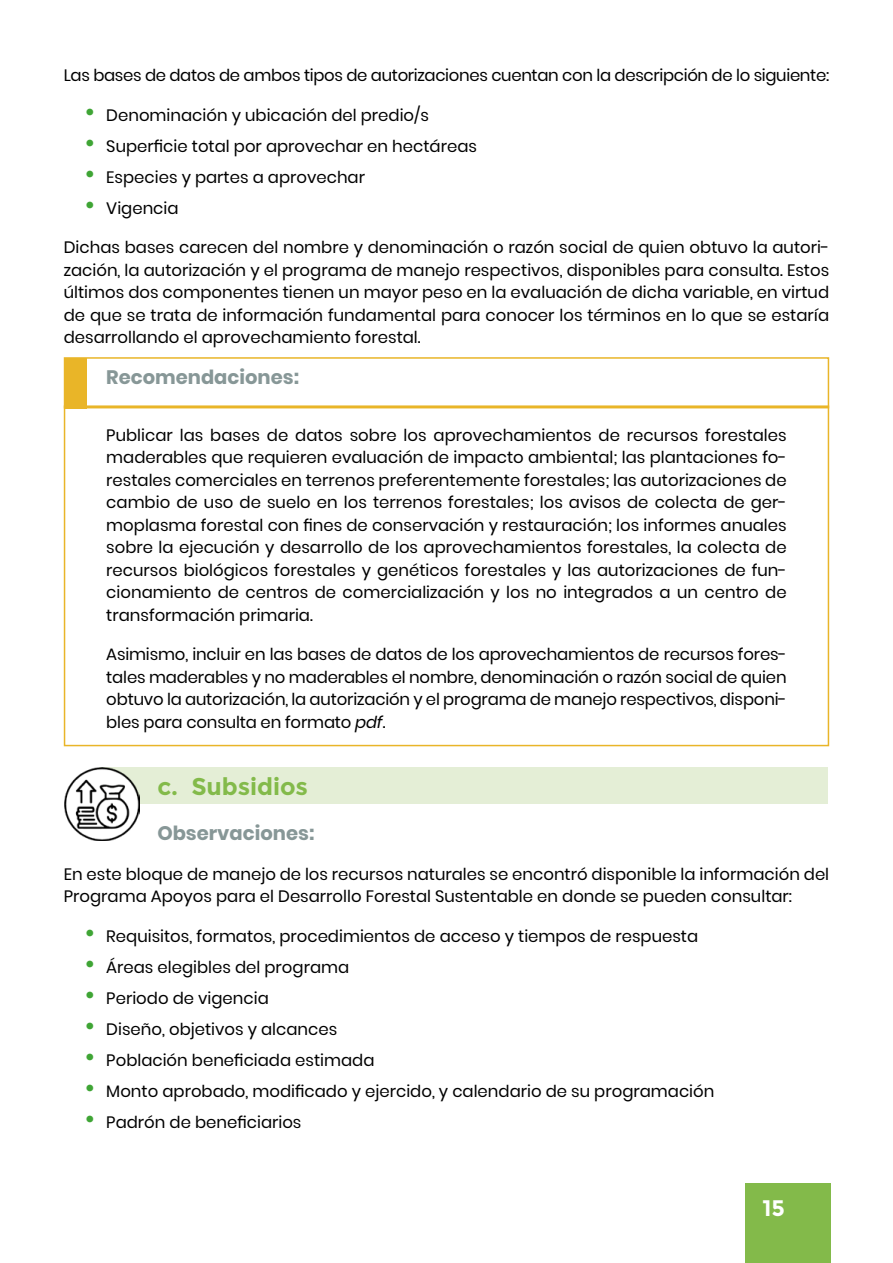
<style>
.page{position:relative;width:893px;height:1263px;background:#fff}
.page>*{position:absolute;margin:0;border:0;box-sizing:border-box;transform-origin:0 0}
.t1{font:700 24px "Montserrat";color:#83ba4a}
.t2{font:700 22.5px "Montserrat";color:#fff}
.t3{font:700 19.5px "Poppins";color:#879797}
.t4{font:16.5px/22.5px "Poppins";color:#000;text-align:justify}
.t5{font:16.5px "Poppins";letter-spacing:-.02em;color:#000}
.s1{font-size:27px;color:#3fa535}
.s2{font-style:italic}
</style>
<div class="page">
<div style="left:745px;top:1184px;width:85px;height:79px;background:#83ba4a"></div>
<div style="left:100px;top:767px;width:728px;height:37px;background:#e4eed6"></div>
<hr style="left:64px;top:405px;width:765px;height:3px;background:#e9b528">
<div style="left:64px;top:357px;width:765px;height:389px;border:2px solid #e9b528"></div>
<div style="left:65px;top:358px;width:22px;height:50px;background:#e9b528"></div>
<img style="left:64px;top:767px;width:76px;height:73px">
<p class="t5" style="left:64px;top:66px;width:767px">Las bases de datos de ambos tipos de autorizaciones cuentan con la descripción de lo siguiente:</p>
<p class="t4" style="left:85px;top:104px;width:345px"><span class="s1">•</span> Denominación y ubicación del predio/s</p>
<p class="t4" style="left:85px;top:135px;width:393px"><span class="s1">•</span> Superficie total por aprovechar en hectáreas</p>
<p class="t4" style="left:85px;top:166px;width:282px"><span class="s1">•</span> Especies y partes a aprovechar</p>
<p class="t4" style="left:85px;top:197px;width:95px"><span class="s1">•</span> Vigencia</p>
<p class="t4" style="left:64px;top:236px;width:767px">Dichas bases carecen del nombre y denominación o razón social de quien obtuvo la autori&shy;zación, la autorización y el programa de manejo respectivos, disponibles para consulta. Estos últimos dos componentes tienen un mayor peso en la evaluación de dicha variable, en virtud de que se trata de información fundamental para conocer los términos en lo que se estaría desarrollando el aprovechamiento forestal.</p>
<p class="t3" style="left:106px;top:366px;width:194px">Recomendaciones:</p>
<p class="t4" style="left:106px;top:424px;width:682px">Publicar las bases de datos sobre los aprovechamientos de recursos forestales maderables que requieren evaluación de impacto ambiental; las plantaciones fo&shy;restales comerciales en terrenos preferentemente forestales; las autorizaciones de cambio de uso de suelo en los terrenos forestales; los avisos de colecta de ger&shy;moplasma forestal con fines de conservación y restauración; los informes anuales sobre la ejecución y desarrollo de los aprovechamientos forestales, la colecta de recursos biológicos forestales y genéticos forestales y las autorizaciones de fun&shy;cionamiento de centros de comercialización y los no integrados a un centro de transformación primaria.</p>
<p class="t4" style="left:106px;top:643px;width:682px">Asimismo, incluir en las bases de datos de los aprovechamientos de recursos fores&shy;tales maderables y no maderables el nombre, denominación o razón social de quien obtuvo la autorización, la autorización y el programa de manejo respectivos, disponi&shy;bles para consulta en formato <span class="s2">pdf</span>.</p>
<h1 class="t1" style="left:157px;top:772px;width:152px">c. Subsidios</h1>
<p class="t3" style="left:157px;top:822px;width:159px">Observaciones:</p>
<p class="t4" style="left:64px;top:863px;width:767px">En este bloque de manejo de los recursos naturales se encontró disponible la información del<br>Programa Apoyos para el Desarrollo Forestal Sustentable en donde se pueden consultar:</p>
<p class="t4" style="left:85px;top:925px;width:615px"><span class="s1">•</span> Requisitos, formatos, procedimientos de acceso y tiempos de respuesta</p>
<p class="t4" style="left:85px;top:956px;width:266px"><span class="s1">•</span> Áreas elegibles del programa</p>
<p class="t4" style="left:85px;top:987px;width:185px"><span class="s1">•</span> Periodo de vigencia</p>
<p class="t4" style="left:85px;top:1018px;width:254px"><span class="s1">•</span> Diseño, objetivos y alcances</p>
<p class="t4" style="left:85px;top:1049px;width:291px"><span class="s1">•</span> Población beneficiada estimada</p>
<p class="t4" style="left:85px;top:1080px;width:631px"><span class="s1">•</span> Monto aprobado, modificado y ejercido, y calendario de su programación</p>
<p class="t4" style="left:85px;top:1111px;width:218px"><span class="s1">•</span> Padrón de beneficiarios</p>
<h2 class="t2" style="left:762px;top:1195px;width:24px">15</h2>
</div>
